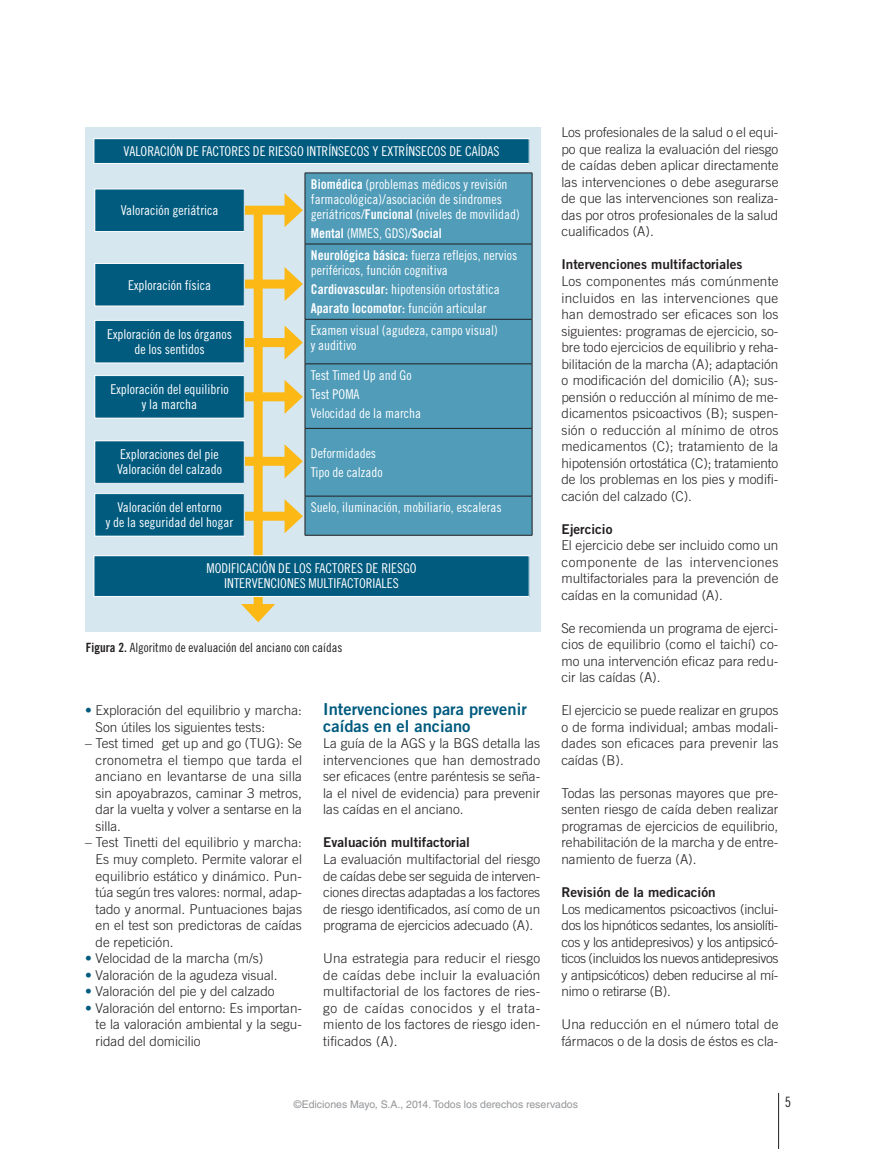
<style>
.page{position:relative;width:872px;height:1149px;background:#fff}
.page>*{position:absolute;margin:0;border:0;box-sizing:border-box;transform-origin:0 0}
.t1{font:16.5px/16.5px "Trade Gothic LT Std Bd 2";color:#005b7f}
.t2{font:14.25px "Trade Gothic LT Std Cn 18";color:#231f20}
.t3{font:300 13.5px/16.5px "Trade Gothic LT Std";color:#231f20;text-align:justify}
.t4{font:13.5px/15px "Trade Gothic LT Std Cn 18";color:#fff}
.t5{font:13.5px "Trade Gothic LT Std Bd 2";color:#231f20}
.t6{font:13.5px "Trade Gothic LT Std Bd Cn 20";color:#fff}
.t7{font:12.75px "Trade Gothic LT Std Cn 18";color:#231f20}
.t8{font:10.5px "Helvetica LT Std";color:#939598}
.s1{font-family:"Trade Gothic LT Std Bd Cn 20"}
.s2{font-family:"Trade Gothic LT Std Cn 18"}
.s3{color:#005b7f}
</style>
<div class="page">
<hr style="left:778px;top:1092px;width:1px;height:56px;background:#231f20">
<div style="left:85px;top:128px;width:455px;height:503px;background:#d6e7ef"></div>
<div style="left:94px;top:139px;width:435px;height:24px;background:#005b7f"></div>
<div style="left:94px;top:138px;width:435px;height:26px;border:1px solid #fff"></div>
<div style="left:306px;top:174px;width:226px;height:361px;background:#509cb9"></div>
<hr style="left:305px;top:173px;width:227px;height:1px;background:#231f20">
<hr style="left:305px;top:173px;width:1px;height:71px;background:#231f20">
<hr style="left:532px;top:173px;width:1px;height:71px;background:#231f20">
<hr style="left:305px;top:244px;width:227px;height:1px;background:#231f20">
<hr style="left:305px;top:244px;width:1px;height:75px;background:#231f20">
<hr style="left:532px;top:244px;width:1px;height:75px;background:#231f20">
<hr style="left:305px;top:319px;width:227px;height:1px;background:#231f20">
<hr style="left:305px;top:319px;width:1px;height:44px;background:#231f20">
<hr style="left:532px;top:319px;width:1px;height:44px;background:#231f20">
<hr style="left:305px;top:363px;width:227px;height:1px;background:#231f20">
<hr style="left:305px;top:364px;width:1px;height:64px;background:#231f20">
<hr style="left:532px;top:364px;width:1px;height:64px;background:#231f20">
<hr style="left:305px;top:428px;width:227px;height:1px;background:#231f20">
<hr style="left:305px;top:428px;width:1px;height:67px;background:#231f20">
<hr style="left:532px;top:428px;width:1px;height:67px;background:#231f20">
<hr style="left:305px;top:495px;width:227px;height:1px;background:#231f20">
<hr style="left:305px;top:496px;width:1px;height:39px;background:#231f20">
<hr style="left:532px;top:496px;width:1px;height:39px;background:#231f20">
<hr style="left:305px;top:535px;width:227px;height:1px;background:#231f20">
<div style="left:254px;top:210px;width:9px;height:401px;background:#fcb814"></div>
<svg style="left:241px;top:604px;width:34px;height:18px"></svg>
<div style="left:234px;top:206px;width:58px;height:9px;background:#fcb814"></div>
<svg style="left:284px;top:193px;width:19px;height:34px"></svg>
<div style="left:234px;top:279px;width:58px;height:9px;background:#fcb814"></div>
<svg style="left:284px;top:267px;width:19px;height:34px"></svg>
<div style="left:234px;top:338px;width:58px;height:9px;background:#fcb814"></div>
<svg style="left:284px;top:325px;width:19px;height:34px"></svg>
<div style="left:234px;top:392px;width:58px;height:9px;background:#fcb814"></div>
<svg style="left:284px;top:380px;width:19px;height:34px"></svg>
<div style="left:234px;top:456px;width:58px;height:9px;background:#fcb814"></div>
<svg style="left:284px;top:444px;width:19px;height:34px"></svg>
<div style="left:234px;top:511px;width:58px;height:9px;background:#fcb814"></div>
<svg style="left:284px;top:499px;width:19px;height:34px"></svg>
<div style="left:95px;top:189px;width:149px;height:42px;background:#005b7f"></div>
<div style="left:94px;top:188px;width:151px;height:44px;border:1px solid #fff"></div>
<div style="left:95px;top:263px;width:149px;height:43px;background:#005b7f"></div>
<div style="left:94px;top:263px;width:151px;height:43px;border:1px solid #fff"></div>
<div style="left:95px;top:320px;width:149px;height:43px;background:#005b7f"></div>
<div style="left:94px;top:320px;width:151px;height:43px;border:1px solid #fff"></div>
<div style="left:95px;top:375px;width:149px;height:43px;background:#005b7f"></div>
<div style="left:94px;top:375px;width:151px;height:43px;border:1px solid #fff"></div>
<div style="left:95px;top:440px;width:149px;height:43px;background:#005b7f"></div>
<div style="left:94px;top:440px;width:151px;height:43px;border:1px solid #fff"></div>
<div style="left:95px;top:493px;width:149px;height:43px;background:#005b7f"></div>
<div style="left:94px;top:493px;width:151px;height:43px;border:1px solid #fff"></div>
<div style="left:94px;top:555px;width:435px;height:41px;background:#005b7f"></div>
<div style="left:94px;top:555px;width:435px;height:41px;border:1px solid #fff"></div>
<p class="t4" style="left:124px;top:145px;width:377px">VALORACIÓN DE FACTORES DE RIESGO INTRÍNSECOS Y EXTRÍNSECOS DE CAÍDAS</p>
<p class="t4" style="left:311px;top:177px;width:210px"><span class="s1">Biomédica</span> (problemas médicos y revisión farmacológica)/asociación de síndromes geriátricos/<span class="s1">Funcional</span> (niveles de movilidad)</p>
<p class="t6" style="left:311px;top:228px;width:132px">Mental <span class="s2">(MMES, GDS)/</span>Social</p>
<p class="t4" style="left:311px;top:248px;width:208px"><span class="s1">Neurológica básica:</span> fuerza reflejos, nervios periféricos, función cognitiva</p>
<p class="t4" style="left:311px;top:283px;width:190px"><span class="s1">Cardiovascular:</span> hipotensión ortostática</p>
<p class="t6" style="left:311px;top:303px;width:177px">Aparato locomotor: <span class="s2">función articular</span></p>
<p class="t4" style="left:311px;top:324px;width:188px">Examen visual (agudeza, campo visual) y auditivo</p>
<p class="t4" style="left:311px;top:366px;width:111px;line-height:19.2px">Test Timed Up and Go<br>Test POMA<br>Velocidad de la marcha</p>
<p class="t4" style="left:311px;top:444px;width:73px;line-height:19.2px">Deformidades<br>Tipo de calzado</p>
<p class="t4" style="left:311px;top:500px;width:192px">Suelo, iluminación, mobiliario, escaleras</p>
<p class="t4" style="left:121px;top:204px;width:99px">Valoración geriátrica</p>
<p class="t4" style="left:128px;top:278px;width:85px">Exploración física</p>
<p class="t4" style="left:107px;top:328px;width:126px;text-align:center">Exploración de los órganos de los sentidos</p>
<p class="t4" style="left:110px;top:383px;width:120px;text-align:center">Exploración del equilibrio y la marcha</p>
<p class="t4" style="left:117px;top:448px;width:106px">Exploraciones del pie<br>Valoración del calzado</p>
<p class="t4" style="left:106px;top:501px;width:129px;text-align:center">Valoración del entorno<br>y de la seguridad del hogar</p>
<p class="t4" style="left:206px;top:562px;width:212px;text-align:center">MODIFICACIÓN DE LOS FACTORES DE RIESGO<br>INTERVENCIONES MULTIFACTORIALES</p>
<p class="t7" style="left:86px;top:642px;width:258px"><span class="s1">Figura 2.</span> Algoritmo de evaluación del anciano con caídas</p>
<p class="t3" style="left:96px;top:703px;width:208px;text-indent:-11px"><span class="s3">•</span> Exploración del equilibrio y marcha:<br>Son útiles los siguientes tests:</p>
<p class="t3" style="left:96px;top:736px;width:208px;text-indent:-11px">– Test timed get up and go (TUG): Se cronometra el tiempo que tarda el anciano en levantarse de una silla sin apoyabrazos, caminar 3 metros, dar la vuelta y volver a sentarse en la silla.</p>
<p class="t3" style="left:96px;top:835px;width:208px;text-indent:-11px">– Test Tinetti del equilibrio y marcha:<br>Es muy completo. Permite valorar el equilibrio estático y dinámico. Pun&shy;túa según tres valores: normal, adap&shy;tado y anormal. Puntuaciones bajas en el test son predictoras de caídas de repetición.</p>
<p class="t3" style="left:85px;top:950px;width:180px"><span class="s3">•</span> Velocidad de la marcha (m/s)</p>
<p class="t3" style="left:85px;top:967px;width:194px"><span class="s3">•</span> Valoración de la agudeza visual.</p>
<p class="t3" style="left:85px;top:983px;width:191px"><span class="s3">•</span> Valoración del pie y del calzado</p>
<p class="t3" style="left:96px;top:1000px;width:208px;text-indent:-11px"><span class="s3">•</span> Valoración del entorno: Es importan&shy;te la valoración ambiental y la segu&shy;ridad del domicilio</p>
<p class="t1" style="left:323px;top:702px;width:205px">Intervenciones para prevenir caídas en el anciano</p>
<p class="t3" style="left:323px;top:736px;width:218px">La guía de la AGS y la BGS detalla las intervenciones que han demostrado ser eficaces (entre paréntesis se seña&shy;la el nivel de evidencia) para prevenir las caídas en el anciano.</p>
<p class="t5" style="left:323px;top:837px;width:148px">Evaluación multifactorial</p>
<p class="t3" style="left:323px;top:851px;width:218px">La evaluación multifactorial del riesgo de caídas debe ser seguida de interven&shy;ciones directas adaptadas a los factores de riesgo identificados, así como de un programa de ejercicios adecuado (A).</p>
<p class="t3" style="left:323px;top:950px;width:218px">Una estrategia para reducir el riesgo de caídas debe incluir la evaluación multifactorial de los factores de ries&shy;go de caídas conocidos y el trata&shy;miento de los factores de riesgo iden&shy;tificados (A).</p>
<p class="t3" style="left:561px;top:125px;width:218px">Los profesionales de la salud o el equi&shy;po que realiza la evaluación del riesgo de caídas deben aplicar directamente las intervenciones o debe asegurarse de que las intervenciones son realiza&shy;das por otros profesionales de la salud cualificados (A).</p>
<p class="t5" style="left:561px;top:260px;width:183px">Intervenciones multifactoriales</p>
<p class="t3" style="left:561px;top:274px;width:218px">Los componentes más comúnmente incluidos en las intervenciones que han demostrado ser eficaces son los siguientes: programas de ejercicio, so&shy;bre todo ejercicios de equilibrio y reha&shy;bilitación de la marcha (A); adaptación o modificación del domicilio (A); sus&shy;pensión o reducción al mínimo de me&shy;dicamentos psicoactivos (B); suspen&shy;sión o reducción al mínimo de otros medicamentos (C); tratamiento de la hipotensión ortostática (C); tratamiento de los problemas en los pies y modifi&shy;cación del calzado (C).</p>
<p class="t5" style="left:561px;top:524px;width:53px">Ejercicio</p>
<p class="t3" style="left:561px;top:538px;width:218px">El ejercicio debe ser incluido como un componente de las intervenciones multifactoriales para la prevención de caídas en la comunidad (A).</p>
<p class="t3" style="left:561px;top:620px;width:218px">Se recomienda un programa de ejerci&shy;cios de equilibrio (como el taichí) co&shy;mo una intervención eficaz para redu&shy;cir las caídas (A).</p>
<p class="t3" style="left:561px;top:703px;width:218px">El ejercicio se puede realizar en grupos o de forma individual; ambas modali&shy;dades son eficaces para prevenir las caídas (B).</p>
<p class="t3" style="left:561px;top:785px;width:218px">Todas las personas mayores que pre&shy;senten riesgo de caída deben realizar programas de ejercicios de equilibrio, rehabilitación de la marcha y de entre&shy;namiento de fuerza (A).</p>
<p class="t5" style="left:561px;top:887px;width:156px">Revisión de la medicación</p>
<p class="t3" style="left:561px;top:901px;width:218px">Los medicamentos psicoactivos (inclui&shy;dos los hipnóticos sedantes, los ansiolíti&shy;cos y los antidepresivos) y los antipsicó&shy;ticos (incluidos los nuevos antidepresivos y antipsicóticos) deben reducirse al mí&shy;nimo o retirarse (B).</p>
<p class="t3" style="left:561px;top:1016px;width:218px">Una reducción en el número total de fármacos o de la dosis de éstos es cla-</p>
<p class="t8" style="left:294px;top:1099px;width:285px">©Ediciones Mayo, S.A., 2014. Todos los derechos reservados</p>
<p class="t2" style="left:784px;top:1095px;width:8px">5</p>
</div>
